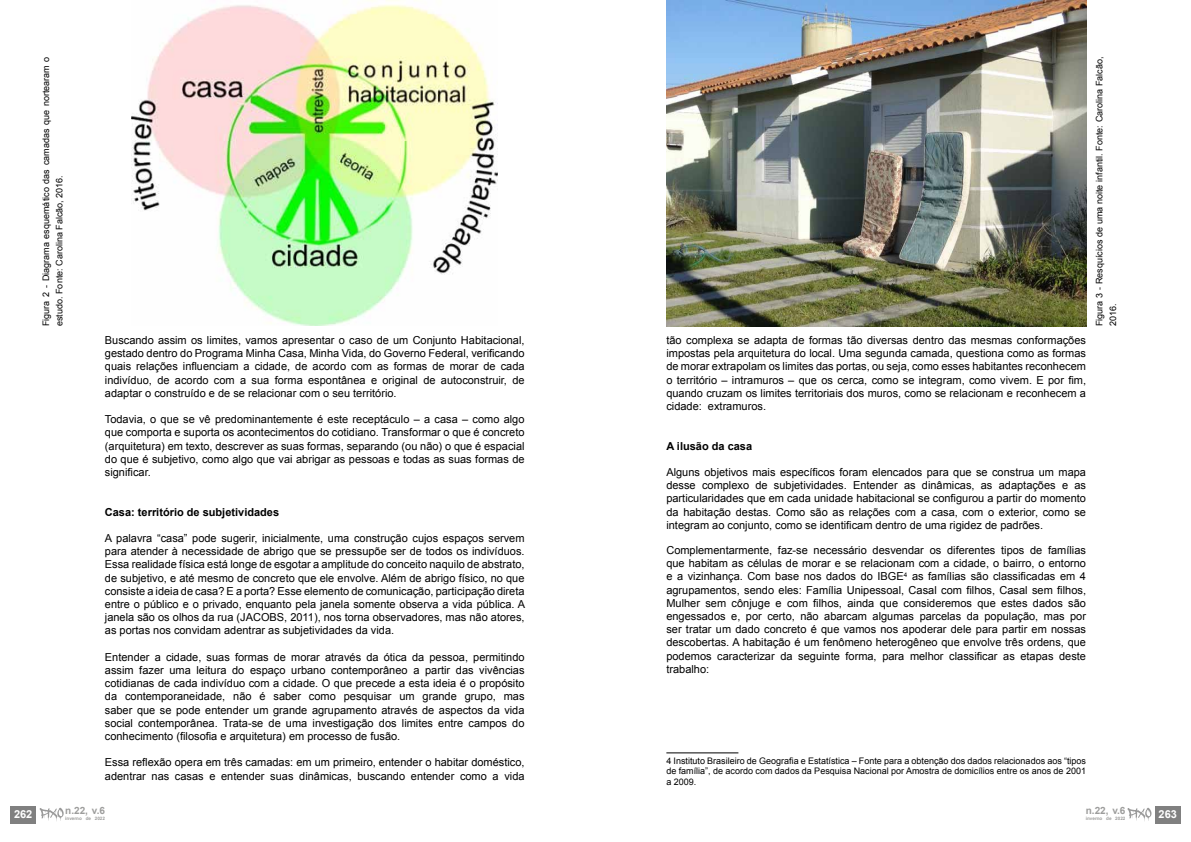
<style>
.page{position:relative;width:1191px;height:842px;background:#fff}
.page>*{position:absolute;margin:0;border:0;box-sizing:border-box;transform-origin:0 0}
.t1{font:11px/13.2px "Arial";color:#000;text-align:justify}
.t2{font:700 11px "Arial";color:#000}
.t3{font:700 11px "Arial";color:#fff}
.t4{font:700 10px "Arial";color:#9d9d9c}
.t5{font:9px/10.8px "Arial";color:#000}
.t6{font:700 4.6px "Arial";color:#9d9d9c}
</style>
<div class="page">
<img style="left:132px;top:0;width:366px;height:326px">
<hr style="left:666px;top:752px;width:72px;height:1px;background:#000">
<img style="left:666px;top:0;width:420px;height:326px">
<div style="left:1155px;top:806px;width:25px;height:17px;background:#808080"></div>
<svg style="left:1127px;top:808px;width:24px;height:13px"></svg>
<div style="left:11px;top:806px;width:25px;height:17px;background:#808080"></div>
<svg style="left:40px;top:808px;width:24px;height:13px"></svg>
<p class="t3" style="left:14px;top:807px;width:20px">262</p>
<p class="t5" style="left:39px;top:326px;width:271px;line-height:13.5px;rotate:-90deg">Figura 2 - Diagrama esquemático das camadas que nortearam o estudo. Fonte: Carolina Falcão, 2016.</p>
<p class="t5" style="left:1092px;top:326px;width:271px;line-height:13.5px;rotate:-90deg">Figura 3 - Resquícios de uma noite infantil. Fonte: Carolina Falcão,<br>2016.</p>
<p class="t1" style="left:105px;top:334px;width:421px">Buscando assim os limites, vamos apresentar o caso de um Conjunto Habitacional, gestado dentro do Programa Minha Casa, Minha Vida, do Governo Federal, verificando quais relações influenciam a cidade, de acordo com as formas de morar de cada indivíduo, de acordo com a sua forma espontânea e original de autoconstruir, de adaptar o construído e de se relacionar com o seu território.</p>
<p class="t1" style="left:105px;top:413px;width:421px">Todavia, o que se vê predominantemente é este receptáculo – a casa – como algo que comporta e suporta os acontecimentos do cotidiano. Transformar o que é concreto (arquitetura) em texto, descrever as suas formas, separando (ou não) o que é espacial do que é subjetivo, como algo que vai abrigar as pessoas e todas as suas formas de significar.</p>
<p class="t2" style="left:105px;top:504px;width:176px">Casa: território de subjetividades</p>
<p class="t1" style="left:105px;top:532px;width:422px">A palavra “casa” pode sugerir, inicialmente, uma construção cujos espaços servem para atender à necessidade de abrigo que se pressupõe ser de todos os indivíduos.<br>Essa realidade física está longe de esgotar a amplitude do conceito naquilo de abstrato, de subjetivo, e até mesmo de concreto que ele envolve. Além de abrigo físico, no que consiste a ideia de casa? E a porta? Esse elemento de comunicação, participação direta entre o público e o privado, enquanto pela janela somente observa a vida pública. A janela são os olhos da rua (JACOBS, 2011), nos torna observadores, mas não atores, as portas nos convidam adentrar as subjetividades da vida.</p>
<p class="t1" style="left:105px;top:650px;width:421px">Entender a cidade, suas formas de morar através da ótica da pessoa, permitindo assim fazer uma leitura do espaço urbano contemporâneo a partir das vivências cotidianas de cada indivíduo com a cidade. O que precede a esta ideia é o propósito da contemporaneidade, não é saber como pesquisar um grande grupo, mas saber que se pode entender um grande agrupamento através de aspectos da vida social contemporânea. Trata-se de uma investigação dos limites entre campos do conhecimento (filosofia e arquitetura) em processo de fusão.</p>
<p class="t1" style="left:105px;top:756px;width:421px">Essa reflexão opera em três camadas: em um primeiro, entender o habitar doméstico, adentrar nas casas e entender suas dinâmicas, buscando entender como a vida</p>
<p class="t4" style="left:65px;top:804px;width:41px">n.22, v.6</p>
<p class="t6" style="left:65px;top:815px;width:41px">inverno de 2022</p>
<p class="t1" style="left:666px;top:334px;width:421px">tão complexa se adapta de formas tão diversas dentro das mesmas conformações impostas pela arquitetura do local. Uma segunda camada, questiona como as formas de morar extrapolam os limites das portas, ou seja, como esses habitantes reconhecem o território – intramuros – que os cerca, como se integram, como vivem. E por fim, quando cruzam os limites territoriais dos muros, como se relacionam e reconhecem a cidade: extramuros.</p>
<p class="t2" style="left:666px;top:438px;width:87px">A ilusão da casa</p>
<p class="t1" style="left:666px;top:466px;width:421px">Alguns objetivos mais específicos foram elencados para que se construa um mapa desse complexo de subjetividades. Entender as dinâmicas, as adaptações e as particularidades que em cada unidade habitacional se configurou a partir do momento da habitação destas. Como são as relações com a casa, com o exterior, como se integram ao conjunto, como se identificam dentro de uma rigidez de padrões.</p>
<p class="t1" style="left:666px;top:544px;width:421px">Complementarmente, faz-se necessário desvendar os diferentes tipos de famílias que habitam as células de morar e se relacionam com a cidade, o bairro, o entorno e a vizinhança. Com base nos dados do IBGE<sup>4</sup> as famílias são classificadas em 4 agrupamentos, sendo eles: Família Unipessoal, Casal com filhos, Casal sem filhos, Mulher sem cônjuge e com filhos, ainda que consideremos que estes dados são engessados e, por certo, não abarcam algumas parcelas da população, mas por ser tratar um dado concreto é que vamos nos apoderar dele para partir em nossas descobertas. A habitação é um fenômeno heterogêneo que envolve três ordens, que podemos caracterizar da seguinte forma, para melhor classificar as etapas deste trabalho:</p>
<p class="t5" style="left:666px;top:755px;width:421px;text-align:justify">4 Instituto Brasileiro de Geografia e Estatística – Fonte para a obtenção dos dados relacionados aos “tipos de família”, de acordo com dados da Pesquisa Nacional por Amostra de domicílios entre os anos de 2001 a 2009.</p>
<p class="t4" style="left:1085px;top:804px;width:41px">n.22, v.6</p>
<p class="t6" style="left:1085px;top:815px;width:41px">inverno de 2022</p>
<p class="t3" style="left:1158px;top:807px;width:20px">263</p>
</div>
